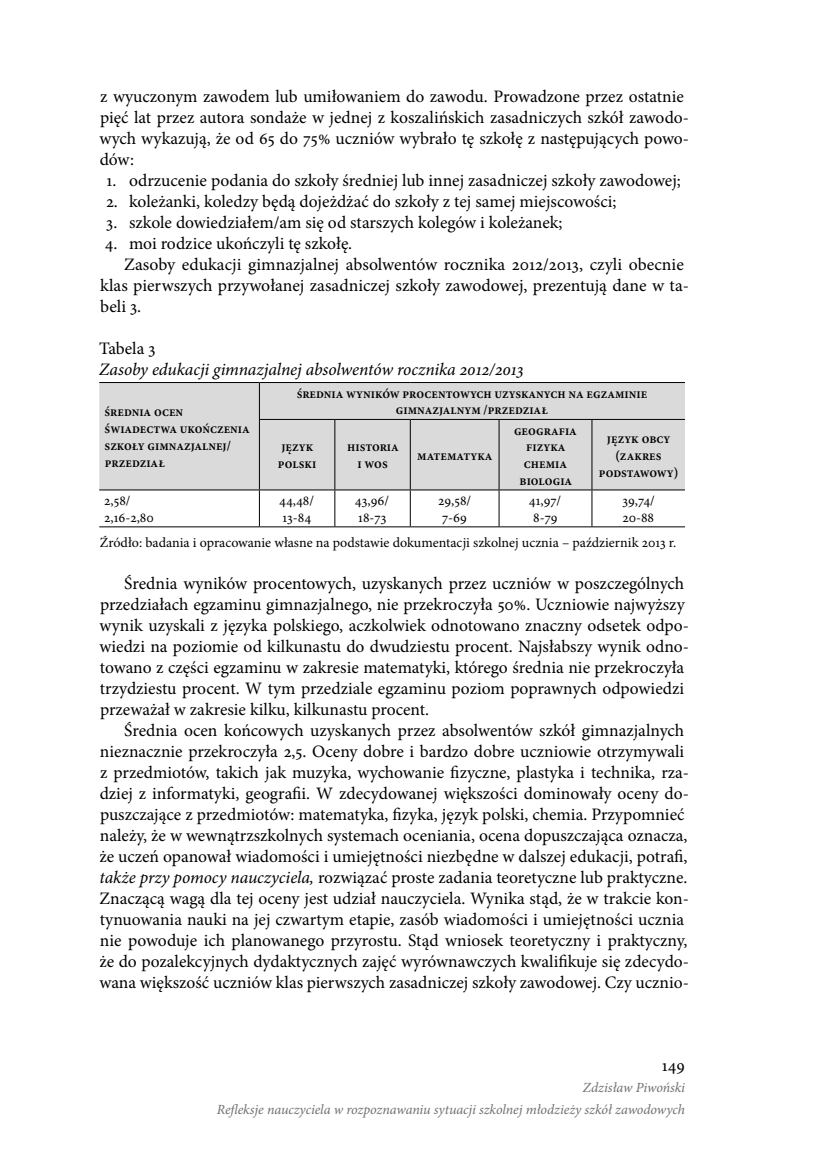
<style>
.page{position:relative;width:819px;height:1166px;background:#fff}
.page>*{position:absolute;margin:0;border:0;box-sizing:border-box;transform-origin:0 0}
.t1{font:17.5px/21px "Minion Pro";color:#000}
.t2{font:italic 17.5px "Minion Pro";letter-spacing:-.005em;color:#000}
.t3{font:600 condensed 14px/16.8px "Minion Pro";color:#000;text-align:center}
.t4{font:14px/16.8px "Minion Pro";color:#000}
.t5{font:italic 14px/21.7px "Minion Pro";letter-spacing:-.005em;color:#706f6f;text-align:right}
.s1{font-style:italic}
</style>
<div class="page">
<div style="left:99px;top:383px;width:586px;height:106px;background:#dadada"></div>
<hr style="left:99px;top:382px;width:160px;height:1px;background:#000">
<hr style="left:259px;top:382px;width:76px;height:1px;background:#000">
<hr style="left:259px;top:383px;width:1px;height:36px;background:#000">
<hr style="left:335px;top:382px;width:75px;height:1px;background:#000">
<hr style="left:410px;top:382px;width:89px;height:1px;background:#000">
<hr style="left:499px;top:382px;width:93px;height:1px;background:#000">
<hr style="left:592px;top:382px;width:93px;height:1px;background:#000">
<hr style="left:259px;top:419px;width:76px;height:1px;background:#000">
<hr style="left:259px;top:420px;width:1px;height:69px;background:#000">
<hr style="left:335px;top:419px;width:75px;height:1px;background:#000">
<hr style="left:334px;top:420px;width:1px;height:69px;background:#000">
<hr style="left:410px;top:419px;width:89px;height:1px;background:#000">
<hr style="left:410px;top:420px;width:1px;height:69px;background:#000">
<hr style="left:499px;top:419px;width:93px;height:1px;background:#000">
<hr style="left:498px;top:420px;width:1px;height:69px;background:#000">
<hr style="left:592px;top:419px;width:93px;height:1px;background:#000">
<hr style="left:591px;top:420px;width:1px;height:69px;background:#000">
<hr style="left:99px;top:489px;width:160px;height:1px;background:#000">
<hr style="left:259px;top:489px;width:76px;height:1px;background:#000">
<hr style="left:259px;top:490px;width:1px;height:36px;background:#000">
<hr style="left:335px;top:489px;width:75px;height:1px;background:#000">
<hr style="left:334px;top:490px;width:1px;height:36px;background:#000">
<hr style="left:410px;top:489px;width:89px;height:1px;background:#000">
<hr style="left:410px;top:490px;width:1px;height:36px;background:#000">
<hr style="left:499px;top:489px;width:93px;height:1px;background:#000">
<hr style="left:498px;top:490px;width:1px;height:36px;background:#000">
<hr style="left:592px;top:489px;width:93px;height:1px;background:#000">
<hr style="left:591px;top:490px;width:1px;height:36px;background:#000">
<hr style="left:99px;top:526px;width:160px;height:1px;background:#000">
<hr style="left:259px;top:526px;width:76px;height:1px;background:#000">
<hr style="left:335px;top:526px;width:75px;height:1px;background:#000">
<hr style="left:410px;top:526px;width:89px;height:1px;background:#000">
<hr style="left:499px;top:526px;width:93px;height:1px;background:#000">
<hr style="left:592px;top:526px;width:93px;height:1px;background:#000">
<p class="t1" style="left:99px;top:86px;width:591px">z wyuczonym zawodem lub umiłowaniem do zawodu. Prowadzone przez ostatnie pięć lat przez autora sondaże w jednej z koszalińskich zasadniczych szkół zawodo&shy;wych wykazują, że od 65 do 75% uczniów wybrało tę szkołę z następujących powo&shy;dów:</p>
<p class="t1" style="left:106px;top:170px;width:576px">1. odrzucenie podania do szkoły średniej lub innej zasadniczej szkoły zawodowej;</p>
<p class="t1" style="left:106px;top:191px;width:512px">2. koleżanki, koledzy będą dojeżdżać do szkoły z tej samej miejscowości;</p>
<p class="t1" style="left:106px;top:212px;width:457px">3. szkole dowiedziałem/am się od starszych kolegów i koleżanek;</p>
<p class="t1" style="left:105px;top:233px;width:249px">4. moi rodzice ukończyli tę szkołę.</p>
<p class="t1" style="left:124px;top:254px;width:561px">Zasoby edukacji gimnazjalnej absolwentów rocznika 2012/2013, czyli obecnie</p>
<p class="t1" style="left:100px;top:275px;width:590px">klas pierwszych przywołanej zasadniczej szkoły zawodowej, prezentują dane w ta-</p>
<p class="t1" style="left:100px;top:296px;width:43px">beli 3.</p>
<p class="t1" style="left:99px;top:338px;width:58px">Tabela 3</p>
<p class="t2" style="left:99px;top:357px;width:426px">Zasoby edukacji gimnazjalnej absolwentów rocznika 2012/2013</p>
<p class="t3" style="left:104px;top:404px;width:147px;text-align:left">średnia ocen świadectwa ukończenia szkoły gimnazjalnej/ przedział</p>
<p class="t3" style="left:297px;top:385px;width:352px">średnia wyników procentowych uzyskanych na egzaminie gimnazjalnym /przedział</p>
<p class="t3" style="left:278px;top:439px;width:40px;text-align:left">język polski</p>
<p class="t3" style="left:347px;top:439px;width:53px">historia i wos</p>
<p class="t3" style="left:417px;top:447px;width:77px">matematyka</p>
<p class="t3" style="left:514px;top:422px;width:64px">geografia fizyka chemia biologia</p>
<p class="t3" style="left:598px;top:431px;width:81px">język obcy (zakres podstawowy)</p>
<p class="t4" style="left:104px;top:492px;width:51px">2,58/<br>2,16-2,80</p>
<p class="t4" style="left:279px;top:492px;width:36px">44,48/<br>13-84</p>
<p class="t4" style="left:355px;top:492px;width:36px">43,96/<br>18-73</p>
<p class="t4" style="left:438px;top:492px;width:34px">29,58/<br>7-69</p>
<p class="t4" style="left:528px;top:492px;width:34px;text-align:center">41,97/<br>8-79</p>
<p class="t4" style="left:622px;top:492px;width:34px">39,74/<br>20-88</p>
<p class="t4" style="left:100px;top:534px;width:578px">Źródło: badania i opracowanie własne na podstawie dokumentacji szkolnej ucznia – październik 2013 r.</p>
<p class="t1" style="left:99px;top:573px;width:591px;text-indent:25px">Średnia wyników procentowych, uzyskanych przez uczniów w poszczególnych przedziałach egzaminu gimnazjalnego, nie przekroczyła 50%. Uczniowie najwyższy wynik uzyskali z języka polskiego, aczkolwiek odnotowano znaczny odsetek odpo&shy;wiedzi na poziomie od kilkunastu do dwudziestu procent. Najsłabszy wynik odno&shy;towano z części egzaminu w zakresie matematyki, którego średnia nie przekroczyła trzydziestu procent. W tym przedziale egzaminu poziom poprawnych odpowiedzi przeważał w zakresie kilku, kilkunastu procent.</p>
<p class="t1" style="left:99px;top:720px;width:591px;text-indent:25px">Średnia ocen końcowych uzyskanych przez absolwentów szkół gimnazjalnych nieznacznie przekroczyła 2,5. Oceny dobre i bardzo dobre uczniowie otrzymywali z przedmiotów, takich jak muzyka, wychowanie fizyczne, plastyka i technika, rza&shy;dziej z informatyki, geografii. W zdecydowanej większości dominowały oceny do&shy;puszczające z przedmiotów: matematyka, fizyka, język polski, chemia. Przypomnieć należy, że w wewnątrzszkolnych systemach oceniania, ocena dopuszczająca oznacza, że uczeń opanował wiadomości i umiejętności niezbędne w dalszej edukacji, potrafi, <span class="s1">także przy pomocy nauczyciela,</span> rozwiązać proste zadania teoretyczne lub praktyczne.<br>Znaczącą wagą dla tej oceny jest udział nauczyciela. Wynika stąd, że w trakcie kon&shy;tynuowania nauki na jej czwartym etapie, zasób wiadomości i umiejętności ucznia nie powoduje ich planowanego przyrostu. Stąd wniosek teoretyczny i praktyczny, że do pozalekcyjnych dydaktycznych zajęć wyrównawczych kwalifikuje się zdecydo&shy;wana większość uczniów klas pierwszych zasadniczej szkoły zawodowej. Czy ucznio-</p>
<p class="t1" style="left:661px;top:1055px;width:25px">149</p>
<p class="t5" style="left:217px;top:1076px;width:470px">Zdzisław Piwoński<br>Refleksje nauczyciela w rozpoznawaniu sytuacji szkolnej młodzieży szkół zawodowych</p>
</div>
